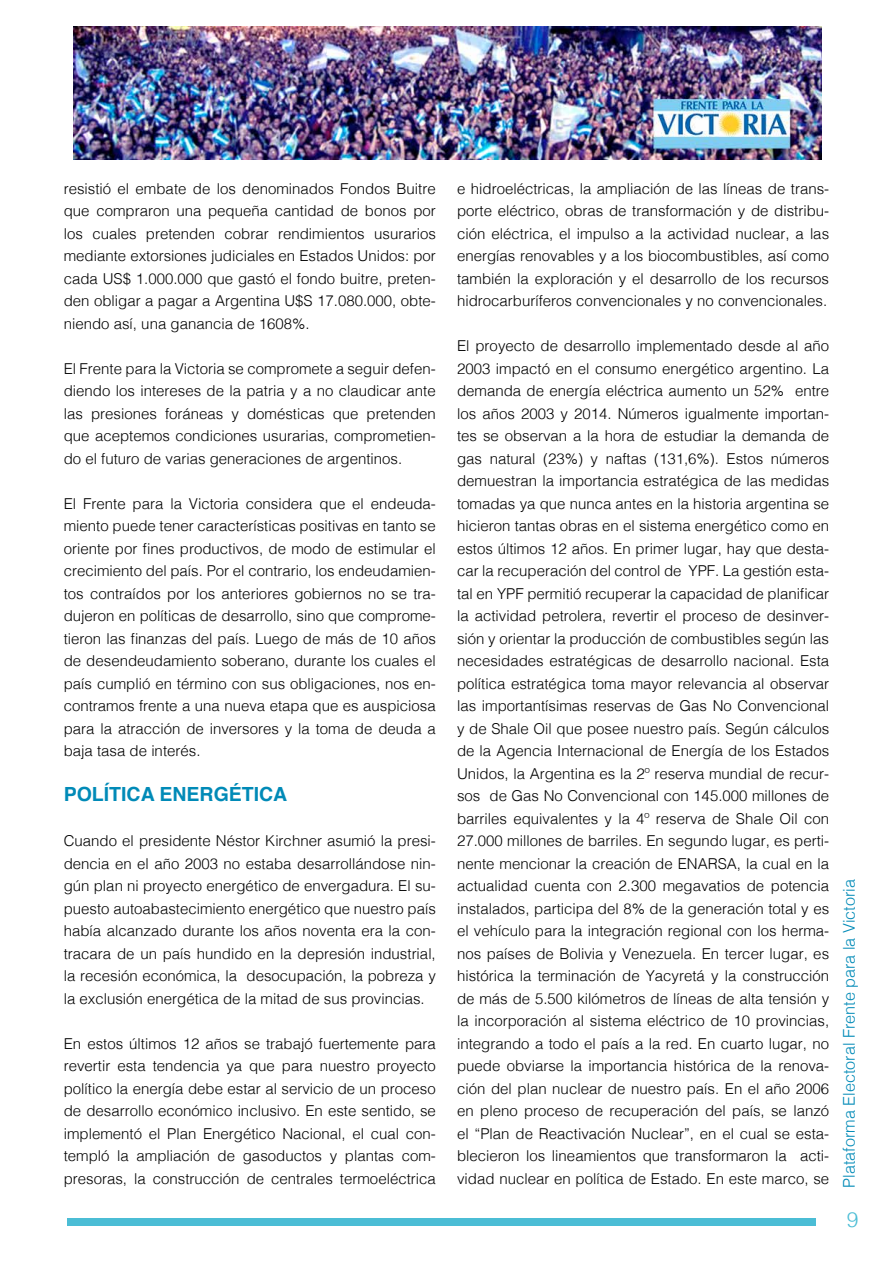
<style>
.page{position:relative;width:893px;height:1263px;background:#fff}
.page>*{position:absolute;margin:0;border:0;box-sizing:border-box;transform-origin:0 0}
.t1{font:300 21px "Helvetica";color:#4bbdd5}
.t2{font:700 19.5px "Helvetica";color:#008ab7}
.t3{font:300 16.2px "Helvetica";color:#008ab7}
.t4{font:300 15px/22.5px "Helvetica";color:#000;text-align:justify}
</style>
<div class="page">
<img style="left:73px;top:27px;width:748px;height:133px">
<div style="left:67px;top:1218px;width:749px;height:7px;background:#4bbdd5"></div>
<p class="t4" style="left:64px;top:176px;width:374px">resistió el embate de los denominados Fondos Buitre que compraron una pequeña cantidad de bonos por los cuales pretenden cobrar rendimientos usurarios mediante extorsiones judiciales en Estados Unidos: por cada US$ 1.000.000 que gastó el fondo buitre, preten&shy;den obligar a pagar a Argentina U$S 17.080.000, obte&shy;niendo así, una ganancia de 1608%.</p>
<p class="t4" style="left:64px;top:356px;width:374px">El Frente para la Victoria se compromete a seguir defen&shy;diendo los intereses de la patria y a no claudicar ante las presiones foráneas y domésticas que pretenden que aceptemos condiciones usurarias, comprometien&shy;do el futuro de varias generaciones de argentinos.</p>
<p class="t4" style="left:64px;top:491px;width:374px">El Frente para la Victoria considera que el endeuda&shy;miento puede tener características positivas en tanto se oriente por fines productivos, de modo de estimular el crecimiento del país. Por el contrario, los endeudamien&shy;tos contraídos por los anteriores gobiernos no se tra&shy;dujeron en políticas de desarrollo, sino que comprome&shy;tieron las finanzas del país. Luego de más de 10 años de desendeudamiento soberano, durante los cuales el país cumplió en término con sus obligaciones, nos en&shy;contramos frente a una nueva etapa que es auspiciosa para la atracción de inversores y la toma de deuda a baja tasa de interés.</p>
<h2 class="t2" style="left:64px;top:779px;width:225px">POLÍTICA ENERGÉTICA</h2>
<p class="t4" style="left:64px;top:828px;width:374px">Cuando el presidente Néstor Kirchner asumió la presi&shy;dencia en el año 2003 no estaba desarrollándose nin&shy;gún plan ni proyecto energético de envergadura. El su&shy;puesto autoabastecimiento energético que nuestro país había alcanzado durante los años noventa era la con&shy;tracara de un país hundido en la depresión industrial, la recesión económica, la desocupación, la pobreza y la exclusión energética de la mitad de sus provincias.</p>
<p class="t4" style="left:64px;top:1031px;width:374px">En estos últimos 12 años se trabajó fuertemente para revertir esta tendencia ya que para nuestro proyecto político la energía debe estar al servicio de un proceso de desarrollo económico inclusivo. En este sentido, se implementó el Plan Energético Nacional, el cual con&shy;templó la ampliación de gasoductos y plantas com&shy;presoras, la construcción de centrales termoeléctrica</p>
<p class="t4" style="left:457px;top:176px;width:374px">e hidroeléctricas, la ampliación de las líneas de trans&shy;porte eléctrico, obras de transformación y de distribu&shy;ción eléctrica, el impulso a la actividad nuclear, a las energías renovables y a los biocombustibles, así como también la exploración y el desarrollo de los recursos hidrocarburíferos convencionales y no convencionales.</p>
<p class="t4" style="left:457px;top:333px;width:374px">El proyecto de desarrollo implementado desde al año 2003 impactó en el consumo energético argentino. La demanda de energía eléctrica aumento un 52% entre los años 2003 y 2014. Números igualmente importan&shy;tes se observan a la hora de estudiar la demanda de gas natural (23%) y naftas (131,6%). Estos números demuestran la importancia estratégica de las medidas tomadas ya que nunca antes en la historia argentina se hicieron tantas obras en el sistema energético como en estos últimos 12 años. En primer lugar, hay que desta&shy;car la recuperación del control de YPF. La gestión esta&shy;tal en YPF permitió recuperar la capacidad de planificar la actividad petrolera, revertir el proceso de desinver&shy;sión y orientar la producción de combustibles según las necesidades estratégicas de desarrollo nacional. Esta política estratégica toma mayor relevancia al observar las importantísimas reservas de Gas No Convencional y de Shale Oil que posee nuestro país. Según cálculos de la Agencia Internacional de Energía de los Estados Unidos, la Argentina es la 2º reserva mundial de recur&shy;sos de Gas No Convencional con 145.000 millones de barriles equivalentes y la 4º reserva de Shale Oil con 27.000 millones de barriles. En segundo lugar, es perti&shy;nente mencionar la creación de ENARSA, la cual en la actualidad cuenta con 2.300 megavatios de potencia instalados, participa del 8% de la generación total y es el vehículo para la integración regional con los herma&shy;nos países de Bolivia y Venezuela. En tercer lugar, es histórica la terminación de Yacyretá y la construcción de más de 5.500 kilómetros de líneas de alta tensión y la incorporación al sistema eléctrico de 10 provincias, integrando a todo el país a la red. En cuarto lugar, no puede obviarse la importancia histórica de la renova&shy;ción del plan nuclear de nuestro país. En el año 2006 en pleno proceso de recuperación del país, se lanzó el “Plan de Reactivación Nuclear”, en el cual se esta&shy;blecieron los lineamientos que transformaron la acti&shy;vidad nuclear en política de Estado. En este marco, se</p>
<p class="t3" style="left:835px;top:1188px;width:310px;rotate:-90deg">Plataforma Electoral Frente para la Victoria</p>
<h1 class="t1" style="left:847px;top:1202px;width:13px">9</h1>
</div>
